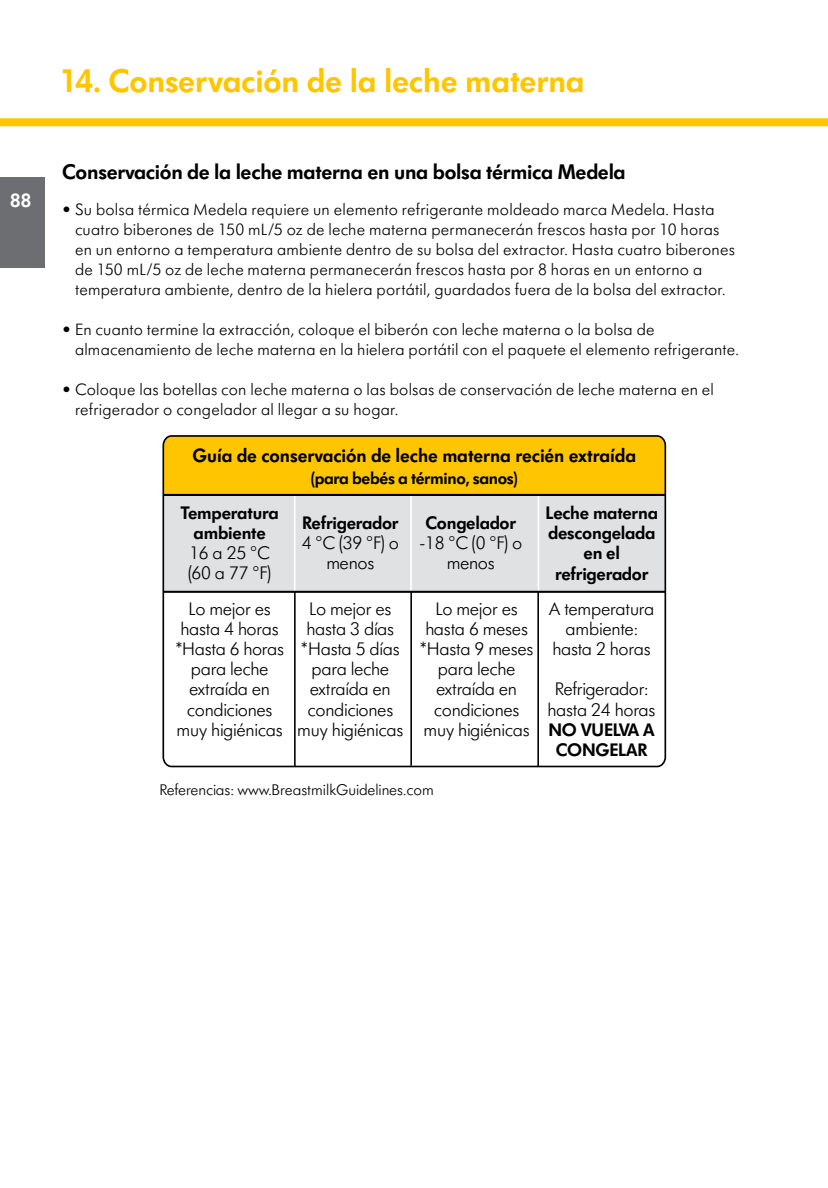
<style>
.page{position:relative;width:828px;height:1188px;background:#fff}
.page>*{position:absolute;margin:0;border:0;box-sizing:border-box;transform-origin:0 0}
.t1{font:600 34px "Futura SB Medela";letter-spacing:-.005em;color:#ffc600}
.t2{font:600 22px "Futura SB Medela";letter-spacing:-.01em;color:#000}
.t3{font:600 20px "Futura SB Medela";color:#000}
.t4{font:600 20px "Futura SB Medela";color:#fff}
.t5{font:300 18.8px/20.2px "Futura SB Medela";letter-spacing:-.01em;color:#000;text-align:center}
.t6{font:600 18.8px/20.2px "Futura SB Medela";letter-spacing:-.01em;color:#000;text-align:center}
.t7{font:600 17.8px "Futura SB Medela";letter-spacing:-.02em;color:#000}
.t8{font:300 17px/20px "Futura SB Medela";letter-spacing:.015em;color:#000}
.t9{font:300 16px "Futura SB Medela";color:#000}
</style>
<div class="page">
<div style="left:0;top:118px;width:828px;height:8px;background:#ffc600"></div>
<div style="left:0;top:177px;width:45px;height:91px;background:#6d6e71"></div>
<svg style="left:162px;top:435px;width:505px;height:333px"></svg>
<hr style="left:294px;top:592px;width:2px;height:174px;background:#000">
<hr style="left:410px;top:592px;width:2px;height:174px;background:#000">
<hr style="left:537px;top:592px;width:2px;height:174px;background:#000">
<hr style="left:538px;top:496px;width:1px;height:96px;background:#fff">
<hr style="left:410px;top:496px;width:2px;height:96px;background:#fff">
<hr style="left:294px;top:496px;width:2px;height:96px;background:#fff">
<hr style="left:163px;top:591px;width:502px;height:2px;background:#000">
<hr style="left:163px;top:494px;width:502px;height:2px;background:#000">
<p class="t4" style="left:10px;top:188px;width:22px">88</p>
<h1 class="t1" style="left:60px;top:61px;width:526px">14. Conservación de la leche materna</h1>
<p class="t2" style="left:62px;top:158px;width:565px">Conservación de la leche materna en una bolsa térmica Medela</p>
<p class="t8" style="left:75px;top:199px;width:661px;text-indent:-13px">• Su bolsa térmica Medela requiere un elemento refrigerante moldeado marca Medela. Hasta cuatro biberones de 150 mL/5 oz de leche materna permanecerán frescos hasta por 10 horas en un entorno a temperatura ambiente dentro de su bolsa del extractor. Hasta cuatro biberones de 150 mL/5 oz de leche materna permanecerán frescos hasta por 8 horas en un entorno a temperatura ambiente, dentro de la hielera portátil, guardados fuera de la bolsa del extractor.</p>
<p class="t8" style="left:75px;top:319px;width:665px;text-indent:-13px">• En cuanto termine la extracción, coloque el biberón con leche materna o la bolsa de almacenamiento de leche materna en la hielera portátil con el paquete el elemento refrigerante.</p>
<p class="t8" style="left:75px;top:379px;width:640px;text-indent:-13px">• Coloque las botellas con leche materna o las bolsas de conservación de leche materna en el refrigerador o congelador al llegar a su hogar.</p>
<p class="t3" style="left:193px;top:444px;width:445px">Guía de conservación de leche materna recién extraída</p>
<p class="t7" style="left:311px;top:468px;width:209px">(para bebés a término, sanos)</p>
<p class="t6" style="left:181px;top:502px;width:100px">Temperatura ambiente</p>
<p class="t5" style="left:188px;top:543px;width:85px;text-align:left">16 a 25 °C (60 a 77 °F)</p>
<p class="t6" style="left:302px;top:513px;width:98px">Refrigerador</p>
<p class="t5" style="left:302px;top:533px;width:99px">4 °C (39 °F) o menos</p>
<p class="t6" style="left:425px;top:513px;width:92px">Congelador</p>
<p class="t5" style="left:419px;top:533px;width:104px">-18 °C (0 °F) o menos</p>
<p class="t6" style="left:545px;top:503px;width:114px">Leche materna descongelada en el refrigerador</p>
<p class="t5" style="left:175px;top:598px;width:110px">Lo mejor es hasta 4 horas *Hasta 6 horas para leche extraída en condiciones muy higiénicas</p>
<p class="t5" style="left:297px;top:598px;width:108px">Lo mejor es hasta 3 días *Hasta 5 días para leche extraída en condiciones muy higiénicas</p>
<p class="t5" style="left:420px;top:598px;width:115px">Lo mejor es hasta 6 meses *Hasta 9 meses para leche extraída en condiciones muy higiénicas</p>
<p class="t5" style="left:549px;top:598px;width:107px">A temperatura ambiente: hasta 2 horas</p>
<p class="t5" style="left:548px;top:679px;width:109px">Refrigerador: hasta 24 horas</p>
<p class="t6" style="left:548px;top:719px;width:108px">NO VUELVA A<br>CONGELAR</p>
<p class="t9" style="left:159px;top:780px;width:276px">Referencias: www.BreastmilkGuidelines.com</p>
</div>
